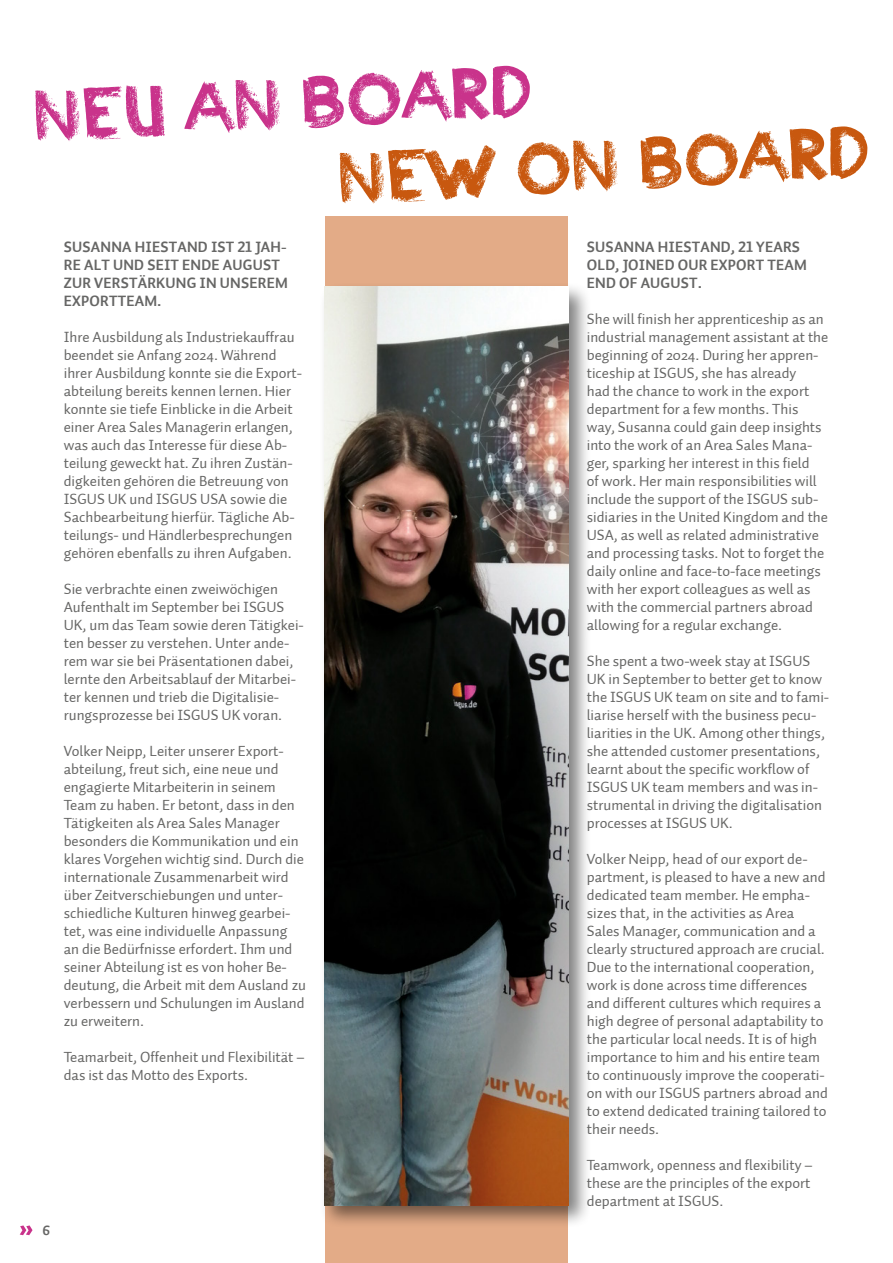
<style>
.page{position:relative;width:893px;height:1263px;background:#fff}
.page>*{position:absolute;margin:0;border:0;box-sizing:border-box;transform-origin:0 0}
.t1{font:75px "Charcoal";color:#c9338b}
.t2{font:75px "Charcoal";color:#c8580f}
.t3{font:15px/18px "Auto 1";color:#666665}
.t4{font:15px/18px "Auto 1 Bold LF";letter-spacing:.015em;color:#666665}
.t5{font:13.5px "Auto 1 Bold LF";color:#666665}
</style>
<div class="page">
<div style="left:325px;top:216px;width:243px;height:1047px;background:#e3ab87"></div>
<div style="left:319px;top:282px;width:273px;height:946px;background:#000;opacity:.5"></div>
<img style="left:324px;top:287px;width:245px;height:918px">
<svg style="left:20px;top:1225px;width:13px;height:10px"></svg>
<h1 class="t1" style="left:34px;top:73px;width:500px;rotate:-3deg">NEU AN BOARD</h1>
<h1 class="t2" style="left:338px;top:136px;width:533px;rotate:-3deg">NEW ON BOARD</h1>
<p class="t4" style="left:64px;top:238px;width:225px">SUSANNA HIESTAND IST 21 JAH-<br>RE ALT UND SEIT ENDE AUGUST<br>ZUR VERSTÄRKUNG IN UNSEREM<br>EXPORTTEAM.</p>
<p class="t3" style="left:64px;top:328px;width:240px">Ihre Ausbildung als Industriekauffrau beendet sie Anfang 2024. Während ihrer Ausbildung konnte sie die Export&shy;abteilung bereits kennen lernen. Hier konnte sie tiefe Einblicke in die Arbeit einer Area Sales Managerin erlangen, was auch das Interesse für diese Ab&shy;teilung geweckt hat. Zu ihren Zustän&shy;digkeiten gehören die Betreuung von ISGUS UK und ISGUS USA sowie die Sachbearbeitung hierfür. Tägliche Ab&shy;teilungs- und Händlerbesprechungen gehören ebenfalls zu ihren Aufgaben.</p>
<p class="t3" style="left:64px;top:580px;width:242px">Sie verbrachte einen zweiwöchigen Aufenthalt im September bei ISGUS UK, um das Team sowie deren Tätigkei&shy;ten besser zu verstehen. Unter ande&shy;rem war sie bei Präsentationen dabei, lernte den Arbeitsablauf der Mitarbei&shy;ter kennen und trieb die Digitalisie&shy;rungsprozesse bei ISGUS UK voran.</p>
<p class="t3" style="left:64px;top:742px;width:244px">Volker Neipp, Leiter unserer Export&shy;abteilung, freut sich, eine neue und engagierte Mitarbeiterin in seinem Team zu haben. Er betont, dass in den Tätigkeiten als Area Sales Manager besonders die Kommunikation und ein klares Vorgehen wichtig sind. Durch die internationale Zusammenarbeit wird über Zeitverschiebungen und unter&shy;schiedliche Kulturen hinweg gearbei&shy;tet, was eine individuelle Anpassung an die Bedürfnisse erfordert. Ihm und seiner Abteilung ist es von hoher Be&shy;deutung, die Arbeit mit dem Ausland zu verbessern und Schulungen im Ausland zu erweitern.</p>
<p class="t3" style="left:64px;top:1048px;width:242px">Teamarbeit, Offenheit und Flexibilität – das ist das Motto des Exports.</p>
<p class="t5" style="left:43px;top:1222px;width:9px">6</p>
<p class="t4" style="left:587px;top:238px;width:221px">SUSANNA HIESTAND, 21 YEARS<br>OLD, JOINED OUR EXPORT TEAM<br>END OF AUGUST.</p>
<p class="t3" style="left:587px;top:310px;width:243px">She will finish her apprenticeship as an industrial management assistant at the beginning of 2024. During her appren&shy;ticeship at ISGUS, she has already<br>had the chance to work in the export department for a few months. This way, Susanna could gain deep insights into the work of an Area Sales Mana&shy;ger, sparking her interest in this field<br>of work. Her main responsibilities will include the support of the ISGUS sub&shy;sidiaries in the United Kingdom and the USA, as well as related administrative and processing tasks. Not to forget the daily online and face-to-face meetings with her export colleagues as well as with the commercial partners abroad allowing for a regular exchange.</p>
<p class="t3" style="left:587px;top:652px;width:244px">She spent a two-week stay at ISGUS UK in September to better get to know the ISGUS UK team on site and to fami&shy;liarise herself with the business pecu&shy;liarities in the UK. Among other things, she attended customer presentations, learnt about the specific workflow of ISGUS UK team members and was in&shy;strumental in driving the digitalisation processes at ISGUS UK.</p>
<p class="t3" style="left:587px;top:850px;width:243px">Volker Neipp, head of our export de&shy;partment, is pleased to have a new and dedicated team member. He empha&shy;sizes that, in the activities as Area Sales Manager, communication and a clearly structured approach are crucial.<br>Due to the international cooperation, work is done across time differences and different cultures which requires a high degree of personal adaptability to the particular local needs. It is of high importance to him and his entire team to continuously improve the cooperati&shy;on with our ISGUS partners abroad and to extend dedicated training tailored to their needs.</p>
<p class="t3" style="left:587px;top:1156px;width:227px">Teamwork, openness and flexibility – these are the principles of the export department at ISGUS.</p>
</div>
